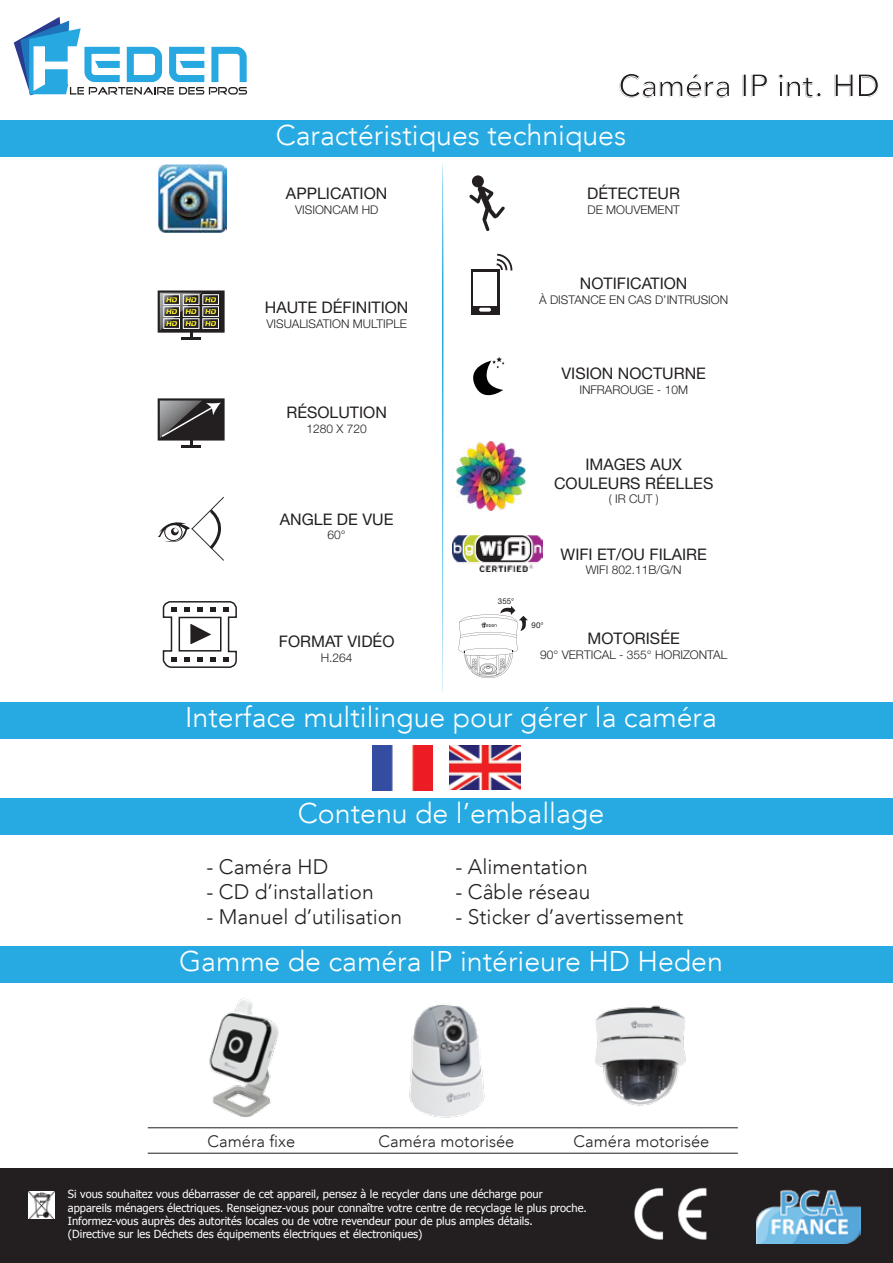
<style>
.page{position:relative;width:893px;height:1263px;background:#fff}
.page>*{position:absolute;margin:0;border:0;box-sizing:border-box;transform-origin:0 0}
.t1{font:500 32.1px "Avenir LT";color:#231f20}
.t2{font:300 28.5px "Avenir LT";color:#fff}
.t3{font:300 21px "Avenir LT";color:#231f20}
.t4{font:300 16.5px "Avenir LT";color:#231f20}
.t5{font:15.9px/19.2px "Helvetica Neue";color:#231f20;text-align:center}
.t6{font:300 12px "Helvetica Neue";color:#231f20}
.t7{font:11.1px/13.4px "Tahoma";color:#fff}
.t8{font:7.95px "Helvetica Neue";color:#231f20}
</style>
<div class="page">
<div style="left:0;top:1168px;width:893px;height:95px;background:#231f20"></div>
<img style="left:757px;top:1189px;width:103px;height:54px">
<svg style="left:14px;top:17px;width:233px;height:78px"></svg>
<div style="left:0;top:120px;width:893px;height:37px;background:#27aae1"></div>
<div style="left:0;top:947px;width:893px;height:36px;background:#27aae1"></div>
<img style="left:28px;top:1191px;width:27px;height:27px">
<img style="left:634px;top:1187px;width:73px;height:53px">
<div style="left:0;top:702px;width:893px;height:37px;background:#27aae1"></div>
<div style="left:0;top:798px;width:893px;height:37px;background:#27aae1"></div>
<img style="left:372px;top:746px;width:60px;height:44px">
<img style="left:450px;top:746px;width:71px;height:44px">
<svg style="left:442px;top:164px;width:1px;height:528px"></svg>
<hr style="left:181px;top:338px;width:20px;height:2px;background:#231f20">
<svg style="left:158px;top:497px;width:66px;height:64px"></svg>
<svg style="left:469px;top:175px;width:36px;height:56px"></svg>
<svg style="left:497px;top:254px;width:16px;height:17px"></svg>
<div style="left:471px;top:269px;width:28px;height:45px;background:#231f20"></div>
<div style="left:473px;top:272px;width:24px;height:33px;background:#fff"></div>
<svg style="left:479px;top:308px;width:12px;height:4px"></svg>
<svg style="left:158px;top:290px;width:67px;height:48px"></svg>
<hr style="left:181px;top:446px;width:20px;height:2px;background:#231f20">
<img style="left:158px;top:164px;width:69px;height:69px">
<img style="left:457px;top:442px;width:68px;height:68px">
<img style="left:453px;top:536px;width:90px;height:36px">
<svg style="left:473px;top:357px;width:31px;height:39px"></svg>
<svg style="left:158px;top:398px;width:67px;height:48px;background:#5f5d5e"></svg>
<svg style="left:162px;top:601px;width:75px;height:67px"></svg>
<svg style="left:458px;top:606px;width:70px;height:72px"></svg>
<hr style="left:148px;top:1127px;width:590px;height:1px;background:#231f20">
<hr style="left:148px;top:1153px;width:590px;height:1px;background:#231f20">
<img style="left:180px;top:998px;width:125px;height:131px">
<img style="left:409px;top:1005px;width:76px;height:113px">
<img style="left:595px;top:1005px;width:91px;height:101px">
<h1 class="t1" style="left:619px;top:67px;width:263px">Caméra IP int. HD</h1>
<h2 class="t2" style="left:276px;top:118px;width:352px">Caractéristiques techniques</h2>
<h3 class="t5" style="left:286px;top:184px;width:103px">APPLICATION</h3>
<p class="t6" style="left:295px;top:202px;width:85px">VISIONCAM HD</p>
<h3 class="t5" style="left:265px;top:298px;width:145px">HAUTE DÉFINITION</h3>
<p class="t6" style="left:266px;top:316px;width:142px">VISUALISATION MULTIPLE</p>
<h3 class="t5" style="left:286px;top:403px;width:102px">RÉSOLUTION</h3>
<p class="t6" style="left:307px;top:421px;width:62px">1280 X 720</p>
<h3 class="t5" style="left:280px;top:509px;width:115px">ANGLE DE VUE</h3>
<p class="t6" style="left:328px;top:528px;width:20px">60°</p>
<h3 class="t5" style="left:279px;top:632px;width:117px">FORMAT VIDÉO</h3>
<p class="t6" style="left:321px;top:650px;width:33px">H.264</p>
<h3 class="t5" style="left:587px;top:184px;width:94px">DÉTECTEUR</h3>
<p class="t6" style="left:588px;top:202px;width:94px">DE MOUVEMENT</p>
<h3 class="t5" style="left:580px;top:274px;width:109px">NOTIFICATION</h3>
<p class="t6" style="left:539px;top:292px;width:191px">À DISTANCE EN CAS D’INTRUSION</p>
<h3 class="t5" style="left:561px;top:364px;width:146px">VISION NOCTURNE</h3>
<p class="t6" style="left:579px;top:382px;width:110px">INFRAROUGE - 10M</p>
<p class="t8" style="left:498px;top:596px;width:18px">355°</p>
<h3 class="t5" style="left:554px;top:454px;width:161px">IMAGES AUX<br>COULEURS RÉELLES</h3>
<p class="t6" style="left:609px;top:491px;width:51px">( IR CUT )</p>
<h3 class="t5" style="left:561px;top:544px;width:148px">WIFI ET/OU FILAIRE</h3>
<p class="t6" style="left:586px;top:562px;width:98px">WIFI 802.11B/G/N</p>
<p class="t8" style="left:532px;top:621px;width:14px">90°</p>
<h3 class="t5" style="left:588px;top:629px;width:94px">MOTORISÉE</h3>
<p class="t6" style="left:540px;top:647px;width:188px">90° VERTICAL - 355° HORIZONTAL</p>
<h2 class="t2" style="left:185px;top:700px;width:533px">Interface multilingue pour gérer la caméra</h2>
<h2 class="t2" style="left:298px;top:796px;width:308px">Contenu de l’emballage</h2>
<h3 class="t3" style="left:206px;top:854px;width:123px">- Caméra HD</h3>
<h3 class="t3" style="left:206px;top:879px;width:169px">- CD d’installation</h3>
<h3 class="t3" style="left:206px;top:904px;width:197px">- Manuel d’utilisation</h3>
<h3 class="t3" style="left:455px;top:854px;width:134px">- Alimentation</h3>
<h3 class="t3" style="left:455px;top:879px;width:137px">- Câble réseau</h3>
<h3 class="t3" style="left:455px;top:904px;width:229px">- Sticker d’avertissement</h3>
<h2 class="t2" style="left:179px;top:944px;width:545px">Gamme de caméra IP intérieure HD Heden</h2>
<h3 class="t4" style="left:208px;top:1132px;width:89px">Caméra fixe</h3>
<h3 class="t4" style="left:379px;top:1132px;width:137px">Caméra motorisée</h3>
<h3 class="t4" style="left:574px;top:1132px;width:137px">Caméra motorisée</h3>
<p class="t7" style="left:68px;top:1187px;width:520px">Si vous souhaitez vous débarrasser de cet appareil, pensez à le recycler dans une décharge pour appareils ménagers électriques. Renseignez-vous pour connaître votre centre de recyclage le plus proche.<br>Informez-vous auprès des autorités locales ou de votre revendeur pour de plus amples détails.<br>(Directive sur les Déchets des équipements électriques et électroniques)</p>
</div>
